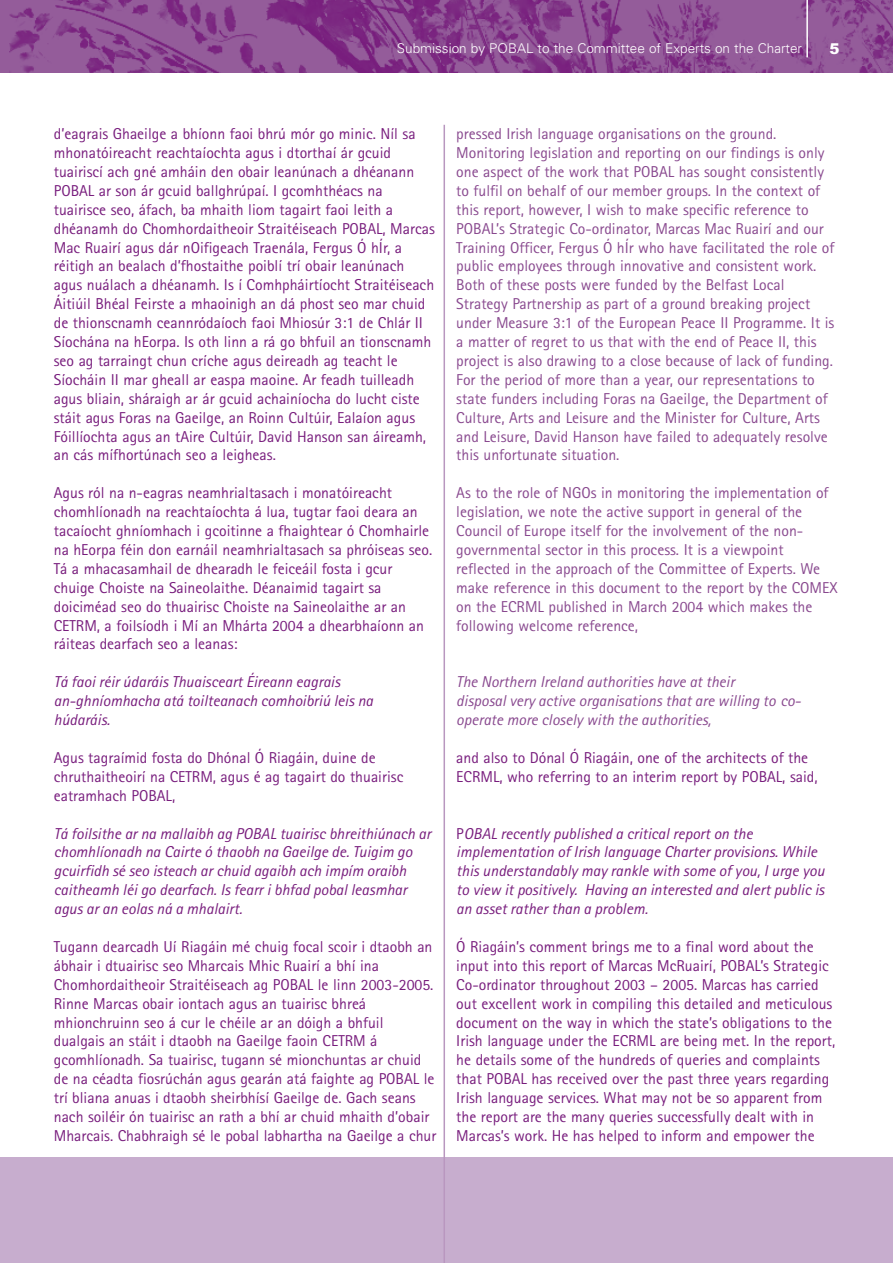
<style>
.page{position:relative;width:893px;height:1263px;background:#fff}
.page>*{position:absolute;margin:0;border:0;box-sizing:border-box;transform-origin:0 0}
.t1{font:15.75px/18.9px "Rotis Sans Serif";color:#781d7d}
.t2{font:15.75px/18.9px "Rotis Sans Serif";color:#89498f}
.t3{font:italic 15.75px/18.9px "Rotis Sans Serif";color:#781d7d}
.t4{font:italic 15.75px/18.9px "Rotis Sans Serif";color:#89498f}
.t5{font:900 15px "Arial";color:#fff}
.t6{font:300 13.5px "Univers";color:#fff}
.s1{font-style:normal}
</style>
<div class="page">
<div style="left:0;top:1157px;width:893px;height:106px;background:#c7adce"></div>
<img style="left:9px;top:0;width:884px;height:73px">
<hr style="left:806px;top:0;width:2px;height:57px;background:#fff">
<hr style="left:444px;top:125px;width:1px;height:1138px;background:#b997bf">
<p class="t6" style="left:397px;top:43px;width:407px">Submission by POBAL to the Committee of Experts on the Charter</p>
<p class="t5" style="left:829px;top:43px;width:12px">5</p>
<p class="t1" style="left:54px;top:125px;width:383px">d’eagrais Ghaeilge a bhíonn faoi bhrú mór go minic. Níl sa mhonatóireacht reachtaíochta agus i dtorthaí ár gcuid tuairiscí ach gné amháin den obair leanúnach a dhéanann POBAL ar son ár gcuid ballghrúpaí. I gcomhthéacs na tuairisce seo, áfach, ba mhaith liom tagairt faoi leith a dhéanamh do Chomhordaitheoir Straitéiseach POBAL, Marcas Mac Ruairí agus dár nOifigeach Traenála, Fergus Ó hÍr, a réitigh an bealach d’fhostaithe poiblí trí obair leanúnach agus nuálach a dhéanamh. Is í Comhpháirtíocht Straitéiseach Áitiúil Bhéal Feirste a mhaoinigh an dá phost seo mar chuid de thionscnamh ceannródaíoch faoi Mhiosúr 3:1 de Chlár II Síochána na hEorpa. Is oth linn a rá go bhfuil an tionscnamh seo ag tarraingt chun críche agus deireadh ag teacht le Síocháin II mar gheall ar easpa maoine. Ar feadh tuilleadh agus bliain, sháraigh ar ár gcuid achainíocha do lucht ciste stáit agus Foras na Gaeilge, an Roinn Cultúir, Ealaíon agus Fóillíochta agus an tAire Cultúir, David Hanson san áireamh, an cás mífhortúnach seo a leigheas.</p>
<p class="t1" style="left:54px;top:484px;width:380px">Agus ról na n-eagras neamhrialtasach i monatóireacht chomhlíonadh na reachtaíochta á lua, tugtar faoi deara an tacaíocht ghníomhach i gcoitinne a fhaightear ó Chomhairle na hEorpa féin don earnáil neamhrialtasach sa phróiseas seo.<br>Tá a mhacasamhail de dhearadh le feiceáil fosta i gcur chuige Choiste na Saineolaithe. Déanaimid tagairt sa doiciméad seo do thuairisc Choiste na Saineolaithe ar an CETRM, a foilsíodh i Mí an Mhárta 2004 a dhearbhaíonn an ráiteas dearfach seo a leanas:</p>
<p class="t3" style="left:54px;top:673px;width:321px">Tá faoi réir údaráis Thuaisceart Éireann eagrais an-ghníomhacha atá toilteanach comhoibriú leis na húdaráis.</p>
<p class="t1" style="left:54px;top:749px;width:351px">Agus tagraímid fosta do Dhónal Ó Riagáin, duine de chruthaitheoirí na CETRM, agus é ag tagairt do thuairisc eatramhach POBAL,</p>
<p class="t3" style="left:54px;top:825px;width:379px">Tá foilsithe ar na mallaibh ag POBAL tuairisc bhreithiúnach ar chomhlíonadh na Cairte ó thaobh na Gaeilge de. Tuigim go gcuirfidh sé seo isteach ar chuid agaibh ach impím oraibh caitheamh léi go dearfach. Is fearr i bhfad pobal leasmhar agus ar an eolas ná a mhalairt.</p>
<p class="t1" style="left:54px;top:938px;width:384px">Tugann dearcadh Uí Riagáin mé chuig focal scoir i dtaobh an ábhair i dtuairisc seo Mharcais Mhic Ruairí a bhí ina Chomhordaitheoir Straitéiseach ag POBAL le linn 2003-2005.<br>Rinne Marcas obair iontach agus an tuairisc bhreá mhionchruinn seo á cur le chéile ar an dóigh a bhfuil dualgais an stáit i dtaobh na Gaeilge faoin CETRM á gcomhlíonadh. Sa tuairisc, tugann sé mionchuntas ar chuid de na céadta fiosrúchán agus gearán atá faighte ag POBAL le trí bliana anuas i dtaobh sheirbhísí Gaeilge de. Gach seans nach soiléir ón tuairisc an rath a bhí ar chuid mhaith d’obair Mharcais. Chabhraigh sé le pobal labhartha na Gaeilge a chur</p>
<p class="t2" style="left:456px;top:125px;width:380px">pressed Irish language organisations on the ground.<br>Monitoring legislation and reporting on our findings is only one aspect of the work that POBAL has sought consistently to fulfil on behalf of our member groups. In the context of this report, however, I wish to make specific reference to POBAL’s Strategic Co-ordinator, Marcas Mac Ruairí and our Training Officer, Fergus Ó hÍr who have facilitated the role of public employees through innovative and consistent work.<br>Both of these posts were funded by the Belfast Local Strategy Partnership as part of a ground breaking project under Measure 3:1 of the European Peace II Programme. It is a matter of regret to us that with the end of Peace II, this project is also drawing to a close because of lack of funding.<br>For the period of more than a year, our representations to state funders including Foras na Gaeilge, the Department of Culture, Arts and Leisure and the Minister for Culture, Arts and Leisure, David Hanson have failed to adequately resolve this unfortunate situation.</p>
<p class="t2" style="left:456px;top:484px;width:383px">As to the role of NGOs in monitoring the implementation of legislation, we note the active support in general of the Council of Europe itself for the involvement of the non&shy;governmental sector in this process. It is a viewpoint reflected in the approach of the Committee of Experts. We make reference in this document to the report by the COMEX on the ECRML published in March 2004 which makes the following welcome reference,</p>
<p class="t4" style="left:456px;top:673px;width:343px">The Northern Ireland authorities have at their<br>disposal very active organisations that are willing to co&shy;operate more closely with the authorities,</p>
<p class="t1" style="left:456px;top:749px;width:363px">and also to Dónal Ó Riagáin, one of the architects of the<br>ECRML, who referring to an interim report by POBAL, said,</p>
<p class="t3" style="left:456px;top:825px;width:370px"><span class="s1">P</span>OBAL recently published a critical report on the implementation of Irish language Charter provisions. While this understandably may rankle with some of you, I urge you to view it positively. Having an interested and alert public is an asset rather than a problem.</p>
<p class="t1" style="left:456px;top:938px;width:380px">Ó Riagáin’s comment brings me to a final word about the input into this report of Marcas McRuairí, POBAL’s Strategic Co-ordinator throughout 2003 – 2005. Marcas has carried out excellent work in compiling this detailed and meticulous document on the way in which the state’s obligations to the Irish language under the ECRML are being met. In the report, he details some of the hundreds of queries and complaints that POBAL has received over the past three years regarding Irish language services. What may not be so apparent from the report are the many queries successfully dealt with in Marcas’s work. He has helped to inform and empower the</p>
</div>
